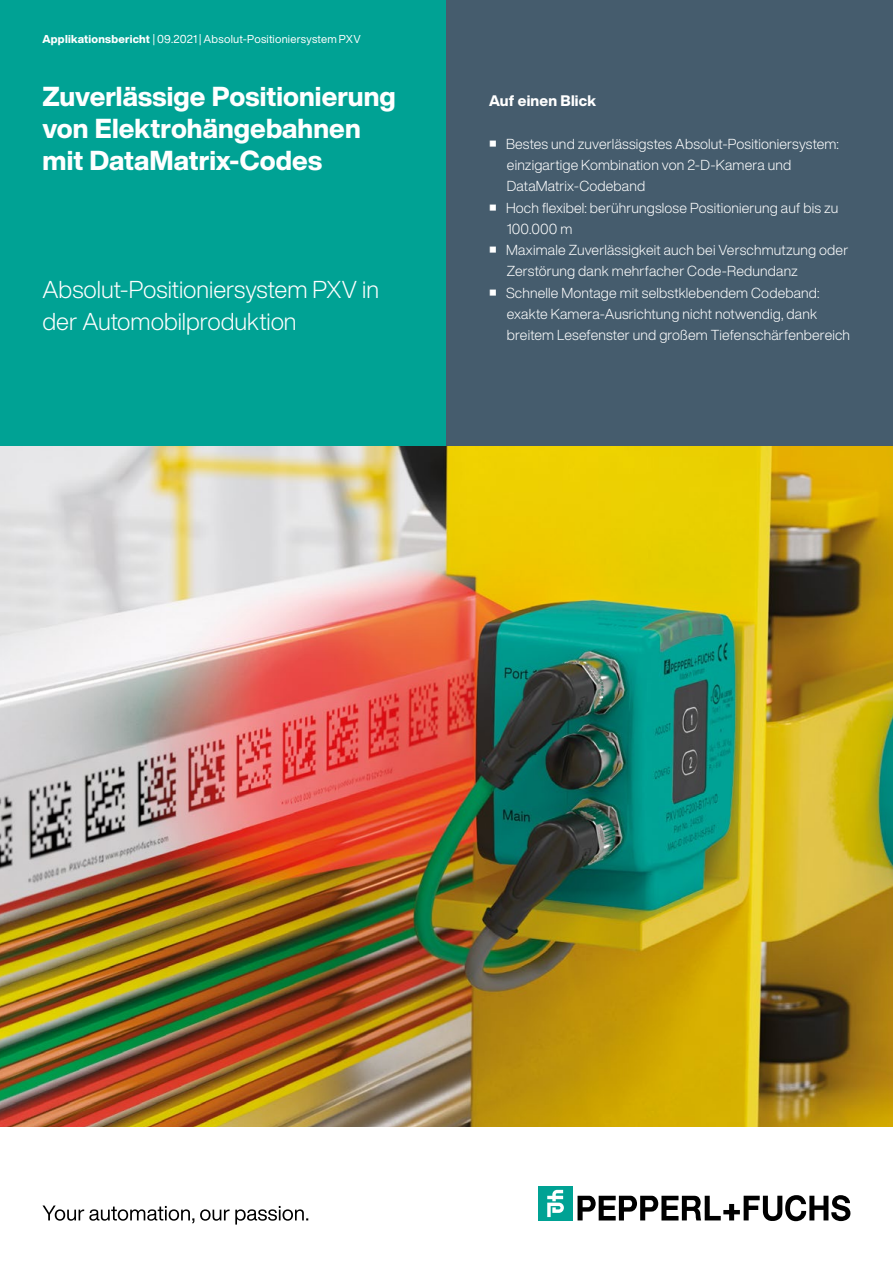
<style>
.page{position:relative;width:893px;height:1263px;background:#fff}
.page>*{position:absolute;margin:0;border:0;box-sizing:border-box;transform-origin:0 0}
.t1{font:800 27px/32px "Helvetica Now Display";color:#fff}
.t2{font:300 24px/32px "Helvetica Now Display";color:#fff}
.t3{font:800 15px "Helvetica Now Display";letter-spacing:.01em;color:#fff}
.t4{font:300 14.25px/21.3px "Helvetica Now Display";letter-spacing:.01em;color:#fff}
.t5{font:11.25px "Helvetica Now Display";letter-spacing:.02em;color:#fff}
.s1{font-weight:800}
</style>
<div class="page">
<svg style="left:42px;top:1205px;width:266px;height:19px"></svg>
<svg style="left:578px;top:1195px;width:273px;height:26px"></svg>
<div style="left:539px;top:1186px;width:34px;height:34px;background:#00a294"></div>
<svg style="left:547px;top:1190px;width:17px;height:27px"></svg>
<div style="left:0;top:0;width:446px;height:446px;background:#00a294"></div>
<div style="left:446px;top:0;width:447px;height:446px;background:#455c6d"></div>
<img style="left:0;top:446px;width:893px;height:681px">
<p class="t5" style="left:43px;top:31px;width:320px"><span class="s1">Applikationsbericht</span> | 09.2021 | Absolut-Positioniersystem PXV</p>
<h1 class="t1" style="left:43px;top:81px;width:355px">Zuverlässige Positionierung von Elektrohängebahnen mit DataMatrix-Codes</h1>
<h2 class="t2" style="left:43px;top:273px;width:338px">Absolut-Positioniersystem PXV in der Automobilproduktion</h2>
<p class="t3" style="left:489px;top:91px;width:109px">Auf einen Blick</p>
<p class="t4" style="left:507px;top:133px;width:334px;text-indent:-17px"><sup>■</sup> Bestes und zuverlässigstes Absolut-Positioniersystem: einzigartige Kombination von 2-D-Kamera und<br>DataMatrix-Codeband</p>
<p class="t4" style="left:507px;top:197px;width:333px;text-indent:-17px"><sup>■</sup> Hoch flexibel: berührungslose Positionierung auf bis zu<br>100.000 m</p>
<p class="t4" style="left:507px;top:239px;width:343px;text-indent:-17px"><sup>■</sup> Maximale Zuverlässigkeit auch bei Verschmutzung oder<br>Zerstörung dank mehrfacher Code-Redundanz</p>
<p class="t4" style="left:507px;top:282px;width:345px;text-indent:-17px"><sup>■</sup> Schnelle Montage mit selbstklebendem Codeband: exakte Kamera-Ausrichtung nicht notwendig, dank breitem Lesefenster und großem Tiefenschärfenbereich</p>
</div>
